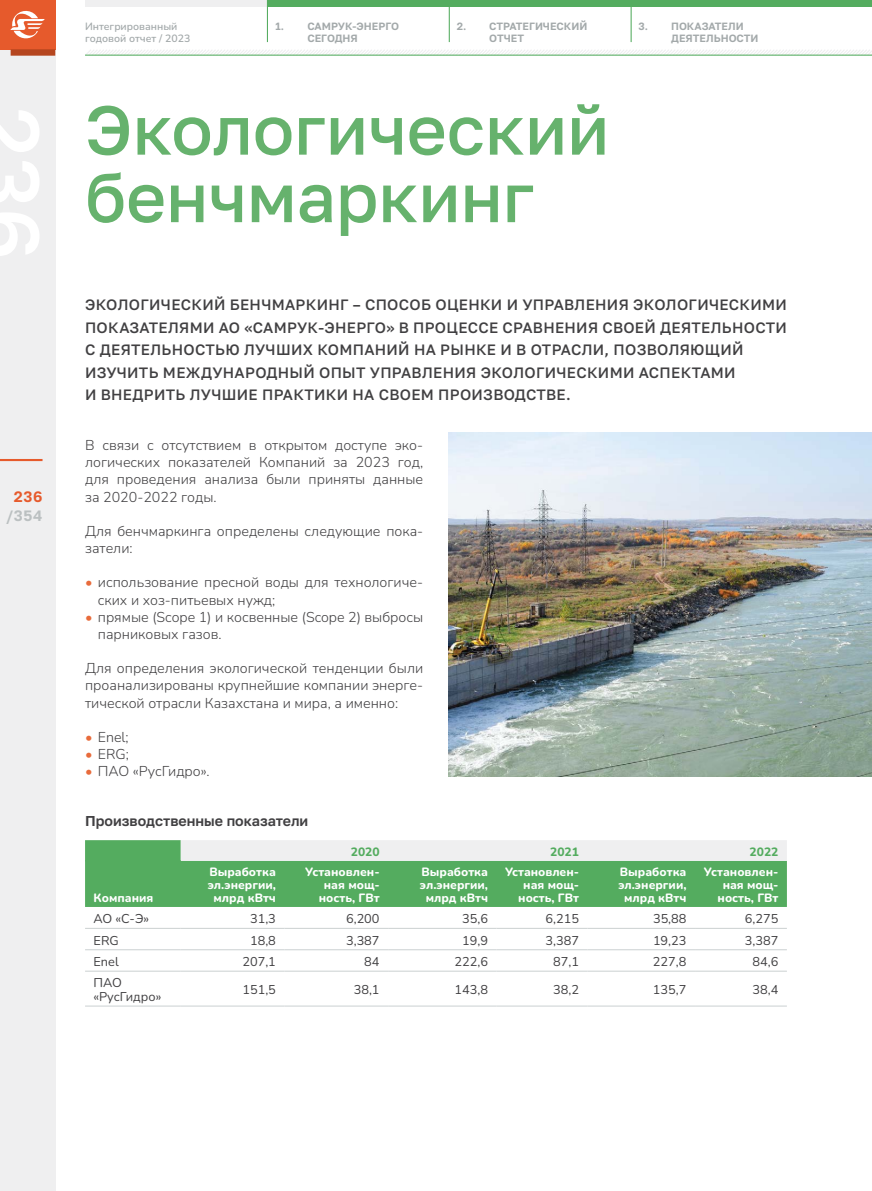
<style>
.page{position:relative;width:872px;height:1191px;background:#fff}
.page>*{position:absolute;margin:0;border:0;box-sizing:border-box;transform-origin:0 0}
.t1{font:500 69px/67.5px "Golos Text";color:#66b26d}
.t2{font:500 15px/22.5px "Golos Text";letter-spacing:.02em;color:#414042}
.t3{font:600 15px "Golos Text";color:#bbc0c1}
.t4{font:600 15px "Golos Text";color:#e65a2c}
.t5{font:300 14.25px/17.1px "Nunito";color:#414042}
.t6{font:600 14.25px "Golos Text";color:#414042}
.t7{font:12.75px/13.5px "Nunito";color:#414042}
.t8{font:800 12px/12.8px "Nunito";color:#fff;text-align:center}
.t9{font:800 12px "Nunito";color:#54ac5f}
.t10{font:600 10.5px/12px "Golos Text";color:#a3a9aa}
.t11{font:600 10.5px/12px "Nunito";color:#a3a9aa}
.s1{font-weight:500;color:#e86b3b}
</style>
<div class="page">
<div style="left:85px;top:840px;width:702px;height:67px;background:#54ac5f"></div>
<div style="left:181px;top:840px;width:606px;height:20px;background:#efeff0"></div>
<hr style="left:85px;top:860px;width:96px;height:1px;background:#54ac5f">
<hr style="left:181px;top:928px;width:103px;height:1px;background:#cbd0d1">
<hr style="left:284px;top:928px;width:104px;height:1px;background:#cbd0d1">
<hr style="left:388px;top:928px;width:108px;height:1px;background:#cbd0d1">
<hr style="left:496px;top:928px;width:91px;height:1px;background:#cbd0d1">
<hr style="left:587px;top:928px;width:108px;height:1px;background:#cbd0d1">
<hr style="left:695px;top:928px;width:92px;height:1px;background:#cbd0d1">
<hr style="left:181px;top:949px;width:103px;height:1px;background:#cbd0d1">
<hr style="left:284px;top:949px;width:104px;height:1px;background:#cbd0d1">
<hr style="left:388px;top:949px;width:108px;height:1px;background:#cbd0d1">
<hr style="left:496px;top:949px;width:91px;height:1px;background:#cbd0d1">
<hr style="left:587px;top:949px;width:108px;height:1px;background:#cbd0d1">
<hr style="left:695px;top:949px;width:92px;height:1px;background:#cbd0d1">
<hr style="left:181px;top:970px;width:103px;height:1px;background:#cbd0d1">
<hr style="left:284px;top:970px;width:104px;height:1px;background:#cbd0d1">
<hr style="left:388px;top:970px;width:108px;height:1px;background:#cbd0d1">
<hr style="left:496px;top:970px;width:91px;height:1px;background:#cbd0d1">
<hr style="left:587px;top:970px;width:108px;height:1px;background:#cbd0d1">
<hr style="left:695px;top:970px;width:92px;height:1px;background:#cbd0d1">
<hr style="left:85px;top:928px;width:96px;height:1px;background:#cbd0d1">
<hr style="left:85px;top:949px;width:96px;height:1px;background:#cbd0d1">
<hr style="left:85px;top:970px;width:96px;height:1px;background:#cbd0d1">
<hr style="left:85px;top:1005px;width:96px;height:1px;background:#cbd0d1">
<hr style="left:181px;top:1005px;width:103px;height:1px;background:#cbd0d1">
<hr style="left:284px;top:1005px;width:104px;height:1px;background:#cbd0d1">
<hr style="left:388px;top:1005px;width:108px;height:1px;background:#cbd0d1">
<hr style="left:496px;top:1005px;width:91px;height:1px;background:#cbd0d1">
<hr style="left:587px;top:1005px;width:108px;height:1px;background:#cbd0d1">
<hr style="left:695px;top:1005px;width:92px;height:1px;background:#cbd0d1">
<img style="left:449px;top:433px;width:423px;height:343px">
<div style="left:85px;top:0;width:787px;height:6px;background:#efeff0"></div>
<div style="left:267px;top:0;width:605px;height:6px;background:#54ac5f"></div>
<svg style="left:85px;top:50px;width:787px;height:5px"></svg>
<hr style="left:85px;top:55px;width:787px;height:1px;background:#54ac5f">
<div style="left:0;top:0;width:55px;height:1191px;background:#efeff0"></div>
<hr style="left:0;top:459px;width:43px;height:2px;background:#e65a2c">
<div style="left:0;top:0;width:55px;height:49px;background:#e65a2c"></div>
<svg style="left:10px;top:10px;width:35px;height:29px"></svg>
<div style="left:11px;top:49px;width:44px;height:7px;background:#b5461f"></div>
<hr style="left:630px;top:0;width:1px;height:42px;background:#54ac5f">
<hr style="left:267px;top:0;width:1px;height:42px;background:#54ac5f">
<hr style="left:449px;top:0;width:1px;height:42px;background:#54ac5f">
<p class="t4" style="left:14px;top:487px;width:30px">236</p>
<p class="t3" style="left:6px;top:507px;width:38px">/354</p>
<p class="t11" style="left:85px;top:20px;width:107px">Интегрированный годовой отчет / 2023</p>
<p class="t10" style="left:275px;top:20px;width:10px">1.</p>
<p class="t10" style="left:489px;top:20px;width:100px">Стратегический отчет</p>
<p class="t10" style="left:307px;top:20px;width:93px">Самрук-Энерго</p>
<p class="t10" style="left:638px;top:20px;width:11px">3.</p>
<p class="t10" style="left:307px;top:32px;width:52px">Сегодня</p>
<p class="t10" style="left:457px;top:20px;width:11px">2.</p>
<p class="t10" style="left:671px;top:20px;width:89px">Показатели деятельности</p>
<h1 class="t1" style="left:85px;top:96px;width:526px">Экологический бенчмаркинг</h1>
<p class="t2" style="left:85px;top:293px;width:700px">Экологически й бенчмарки нг – способ оценки и уп равления экологически ми показателями АО «Самрук-Энерго» в п роцессе сравнения своей деятельности с деятельностью лучших Компани й на рынке и в отрасли, позволяющи й изучить международный оп ыт уп равления экологи чески ми асп ектами<br>и внедрить лучши е п ракти ки на своем п роизводстве.</p>
<p class="t5" style="left:85px;top:436px;width:340px;text-align:justify">В связи с отсутствием в открытом доступе эко&shy;логических показателей Компаний за 2023 год, для проведения анализа были приняты данные за 2020-2022 годы.</p>
<p class="t5" style="left:85px;top:522px;width:340px">Для бенчмаркинга определены следующие пока&shy;затели:</p>
<p class="t5" style="left:98px;top:573px;width:327px;text-indent:-13px"><span class="s1">•</span> использование пресной воды для технологиче&shy;ских и хоз-питьевых нужд;</p>
<p class="t5" style="left:98px;top:608px;width:327px;text-indent:-13px"><span class="s1">•</span> прямые (Scope 1) и косвенные (Scope 2) выбросы парниковых газов.</p>
<p class="t5" style="left:85px;top:659px;width:340px;text-align:justify">Для определения экологической тенденции были проанализированы крупнейшие компании энерге&shy;тической отрасли Казахстана и мира, а именно:</p>
<p class="t5" style="left:85px;top:728px;width:45px"><span class="s1">•</span> Enel;</p>
<p class="t5" style="left:85px;top:745px;width:45px"><span class="s1">•</span> ERG;</p>
<p class="t5" style="left:85px;top:762px;width:126px"><span class="s1">•</span> ПАО «РусГидро».</p>
<p class="t6" style="left:85px;top:812px;width:225px">Производственные показатели</p>
<p class="t9" style="left:351px;top:843px;width:30px">2020</p>
<p class="t9" style="left:550px;top:843px;width:30px">2021</p>
<p class="t9" style="left:749px;top:843px;width:30px">2022</p>
<p class="t8" style="left:94px;top:890px;width:61px">Компания</p>
<p class="t8" style="left:208px;top:865px;width:70px">Выработка эл.энергии, млрд кВтч</p>
<p class="t8" style="left:305px;top:865px;width:76px;text-align:right">Установлен&shy;ная мощ&shy;ность, ГВт</p>
<p class="t8" style="left:420px;top:865px;width:70px">Выработка эл.энергии, млрд кВтч</p>
<p class="t8" style="left:505px;top:865px;width:75px;text-align:right">Установлен&shy;ная мощ&shy;ность, ГВт</p>
<p class="t8" style="left:618px;top:865px;width:70px">Выработка эл.энергии, млрд кВтч</p>
<p class="t8" style="left:704px;top:865px;width:76px;text-align:right">Установлен&shy;ная мощ&shy;ность, ГВт</p>
<p class="t7" style="left:94px;top:911px;width:57px">АО «С-Э»</p>
<p class="t7" style="left:250px;top:911px;width:27px">31,3</p>
<p class="t7" style="left:346px;top:911px;width:35px">6,200</p>
<p class="t7" style="left:462px;top:911px;width:27px">35,6</p>
<p class="t7" style="left:545px;top:911px;width:35px">6,215</p>
<p class="t7" style="left:653px;top:911px;width:35px">35,88</p>
<p class="t7" style="left:745px;top:911px;width:35px">6,275</p>
<p class="t7" style="left:94px;top:933px;width:27px">ERG</p>
<p class="t7" style="left:250px;top:933px;width:27px">18,8</p>
<p class="t7" style="left:346px;top:933px;width:35px">3,387</p>
<p class="t7" style="left:462px;top:933px;width:27px">19,9</p>
<p class="t7" style="left:545px;top:933px;width:35px">3,387</p>
<p class="t7" style="left:653px;top:933px;width:35px">19,23</p>
<p class="t7" style="left:745px;top:933px;width:35px">3,387</p>
<p class="t7" style="left:94px;top:954px;width:27px">Enel</p>
<p class="t7" style="left:242px;top:954px;width:35px">207,1</p>
<p class="t7" style="left:364px;top:954px;width:17px">84</p>
<p class="t7" style="left:454px;top:954px;width:35px">222,6</p>
<p class="t7" style="left:553px;top:954px;width:27px">87,1</p>
<p class="t7" style="left:653px;top:954px;width:35px">227,8</p>
<p class="t7" style="left:752px;top:954px;width:27px">84,6</p>
<p class="t7" style="left:94px;top:975px;width:69px">ПАО «РусГидро»</p>
<p class="t7" style="left:242px;top:982px;width:35px">151,5</p>
<p class="t7" style="left:354px;top:982px;width:27px">38,1</p>
<p class="t7" style="left:454px;top:982px;width:35px">143,8</p>
<p class="t7" style="left:553px;top:982px;width:27px">38,2</p>
<p class="t7" style="left:653px;top:982px;width:35px">135,7</p>
<p class="t7" style="left:752px;top:982px;width:27px">38,4</p>
</div>
